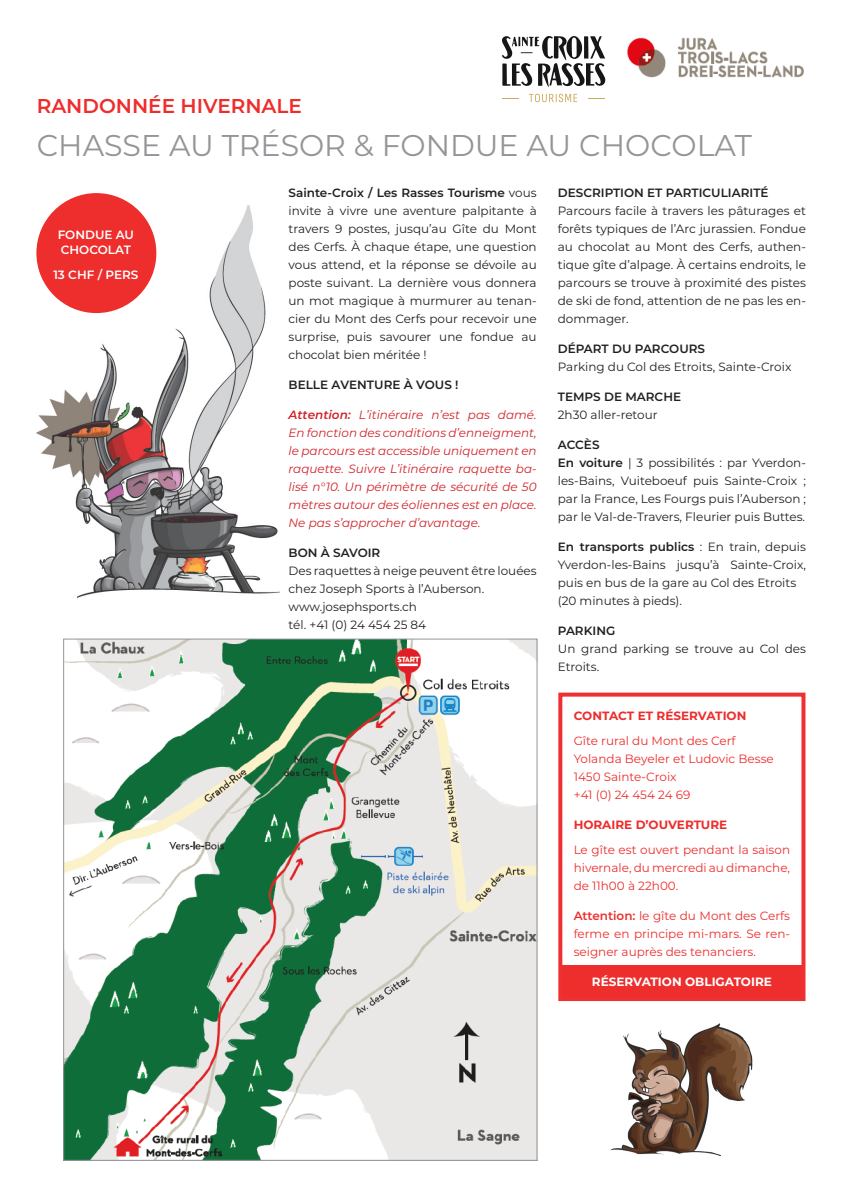
<style>
.page{position:relative;width:842px;height:1191px;background:#fff}
.page>*{position:absolute;margin:0;border:0;box-sizing:border-box;transform-origin:0 0}
.t1{font:30px "Montserrat";color:#939598}
.t2{font:600 20px "Montserrat";color:#ee2d2d}
.t3{font:12px/18px "Montserrat";color:#231f20;text-align:justify}
.t4{font:12px/18px "Montserrat";color:#ee2d2d;text-align:justify}
.t5{font:italic 12px/18px "Montserrat";color:#d1232a;text-align:justify}
.t6{font:600 12px "Montserrat";color:#231f20}
.t7{font:700 12px "Montserrat";color:#ee2d2d}
.t8{font:600 12px "Montserrat";color:#fff}
.t9{font:700 12px "Montserrat";color:#fff}
.s1{font-weight:600}
</style>
<div class="page">
<div style="left:560px;top:965px;width:243px;height:35px;background:#ee2d2d"></div>
<img style="left:610px;top:1023px;width:143px;height:132px">
<div style="left:558px;top:692px;width:247px;height:309px;border:4px solid #ee3032"></div>
<img style="left:36px;top:205px;width:243px;height:394px">
<div style="left:36px;top:193px;width:120px;height:120px;background:#ee2d2d;border-radius:50%"></div>
<img style="left:627px;top:37px;width:177px;height:41px">
<img style="left:65px;top:640px;width:470px;height:518px">
<svg style="left:529px;top:94px;width:48px;height:8px"></svg>
<svg style="left:588px;top:98px;width:17px;height:1px"></svg>
<svg style="left:502px;top:98px;width:16px;height:1px"></svg>
<svg style="left:502px;top:36px;width:103px;height:51px"></svg>
<p class="t2" style="left:37px;top:92px;width:267px">RANDONNÉE HIVERNALE</p>
<p class="t1" style="left:37px;top:125px;width:717px">CHASSE AU TRÉSOR &amp; FONDUE AU CHOCOLAT</p>
<p class="t3" style="left:289px;top:183px;width:250px"><span class="s1">Sainte-Croix / Les Rasses Tourisme</span> vous invite à vivre une aventure palpitante à travers 9 postes, jusqu’au Gîte du Mont des Cerfs. À chaque étape, une question vous attend, et la réponse se dévoile au poste suivant. La dernière vous donnera un mot magique à murmurer au tenan&shy;cier du Mont des Cerfs pour recevoir une surprise, puis savourer une fondue au chocolat bien méritée !</p>
<p class="t6" style="left:289px;top:376px;width:172px">BELLE AVENTURE À VOUS !</p>
<p class="t5" style="left:289px;top:405px;width:250px"><span class="s1">Attention:</span> L’itinéraire n’est pas damé.<br>En fonction des conditions d’enneigment, le parcours est accessible uniquement en raquette. Suivre L’itinéraire raquette ba&shy;lisé n°10. Un périmètre de sécurité de 50 mètres autour des éoliennes est en place.<br>Ne pas s’approcher d’avantage.</p>
<p class="t3" style="left:289px;top:543px;width:250px;text-align:left"><span class="s1">BON À SAVOIR<br></span>Des raquettes à neige peuvent être louées chez Joseph Sports à l’Auberson. www.josephsports.ch<br>tél. +41 (0) 24 454 25 84</p>
<p class="t6" style="left:558px;top:184px;width:212px">DESCRIPTION ET PARTICULIARITÉ</p>
<p class="t3" style="left:558px;top:201px;width:250px">Parcours facile à travers les pâturages et forêts typiques de l’Arc jurassien. Fondue au chocolat au Mont des Cerfs, authen&shy;tique gîte d’alpage. À certains endroits, le parcours se trouve à proximité des pistes de ski de fond, attention de ne pas les en&shy;dommager.</p>
<p class="t6" style="left:558px;top:340px;width:149px">DÉPART DU PARCOURS</p>
<p class="t3" style="left:558px;top:357px;width:235px">Parking du Col des Etroits, Sainte-Croix</p>
<p class="t6" style="left:558px;top:388px;width:125px">TEMPS DE MARCHE</p>
<p class="t3" style="left:558px;top:405px;width:101px">2h30 aller-retour</p>
<p class="t6" style="left:558px;top:436px;width:43px">ACCÈS</p>
<p class="t3" style="left:558px;top:453px;width:250px"><span class="s1">En voiture</span> | 3 possibilités : par Yverdon&shy;les-Bains, Vuiteboeuf puis Sainte-Croix ; par la France, Les Fourgs puis l’Auberson ; par le Val-de-Travers, Fleurier puis Buttes.</p>
<p class="t3" style="left:558px;top:537px;width:250px"><span class="s1">En transports publics</span> : En train, depuis Yverdon-les-Bains jusqu’à Sainte-Croix, puis en bus de la gare au Col des Etroits</p>
<p class="t3" style="left:558px;top:591px;width:126px">(20 minutes à pieds).</p>
<p class="t6" style="left:558px;top:622px;width:59px">PARKING</p>
<p class="t3" style="left:558px;top:639px;width:250px">Un grand parking se trouve au Col des<br>Etroits.</p>
<p class="t7" style="left:574px;top:706px;width:174px">CONTACT ET RÉSERVATION</p>
<p class="t4" style="left:574px;top:731px;width:163px">Gîte rural du Mont des Cerf</p>
<p class="t4" style="left:574px;top:749px;width:202px">Yolanda Beyeler et Ludovic Besse</p>
<p class="t4" style="left:574px;top:767px;width:105px">1450 Sainte-Croix</p>
<p class="t4" style="left:574px;top:785px;width:118px">+41 (0) 24 454 24 69</p>
<p class="t7" style="left:574px;top:815px;width:155px">HORAIRE D’OUVERTURE</p>
<p class="t4" style="left:574px;top:840px;width:218px">Le gîte est ouvert pendant la saison hivernale, du mercredi au dimanche, de 11h00 à 22h00.</p>
<p class="t4" style="left:574px;top:906px;width:218px"><span class="s1">Attention:</span> le gîte du Mont des Cerfs ferme en principe mi-mars. Se ren&shy;seigner auprès des tenanciers.</p>
<p class="t9" style="left:592px;top:972px;width:181px">RÉSERVATION OBLIGATOIRE</p>
<p class="t8" style="left:58px;top:226px;width:78px">FONDUE AU</p>
<p class="t8" style="left:61px;top:241px;width:72px">CHOCOLAT</p>
<p class="t8" style="left:53px;top:266px;width:86px">13 CHF / PERS</p>
</div>
